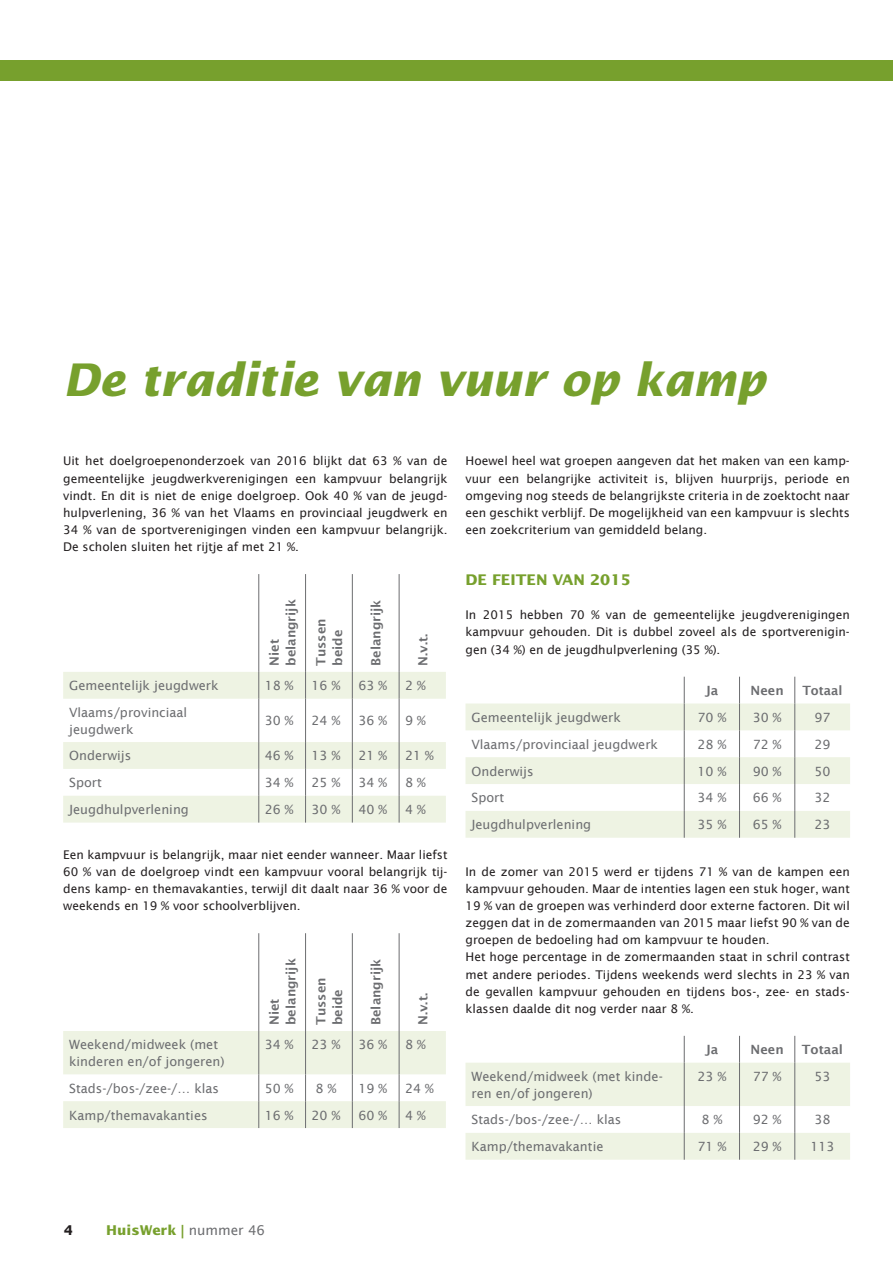
<style>
.page{position:relative;width:893px;height:1263px;background:#fff}
.page>*{position:absolute;margin:0;border:0;box-sizing:border-box;transform-origin:0 0}
.headlines{font:italic 700 45px "Lucida Sans Std";color:#77a02d}
.broodtekst_-_titles{font:700 14.7px "Lucida Sans Std";color:#77a02d}
.t1{font:700 13.5px "Lucida Sans Std";color:#77a02d}
.t2{font:700 13.5px "Lucida Sans Std";color:#231f20}
.TABEL{font:12.75px/16.5px "Lucida Sans";color:#6c6d70}
.TABEL-2{font:600 12.75px/16.5px "Lucida Sans";color:#6c6d70}
.broodtekst{font:12px/17.1px "Lucida Sans";color:#231f20;text-align:justify}
.s1{font-family:"Lucida Sans";font-weight:400;color:#6c6d70}
</style>
<div class="page">
<div style="left:0;top:60px;width:893px;height:21px;background:#77a02d"></div>
<svg style="left:63px;top:672px;width:383px;height:150px;fill:#eef3e3"></svg>
<hr style="left:258px;top:574px;width:1px;height:98px;background:#6c6d70">
<hr style="left:305px;top:574px;width:1px;height:98px;background:#6c6d70">
<hr style="left:352px;top:574px;width:1px;height:98px;background:#6c6d70">
<hr style="left:399px;top:574px;width:1px;height:98px;background:#6c6d70">
<svg style="left:258px;top:672px;width:1px;height:27px"></svg>
<svg style="left:305px;top:672px;width:1px;height:27px"></svg>
<svg style="left:352px;top:672px;width:1px;height:27px"></svg>
<svg style="left:399px;top:672px;width:1px;height:27px"></svg>
<hr style="left:258px;top:699px;width:1px;height:43px;background:#6c6d70">
<hr style="left:305px;top:699px;width:1px;height:43px;background:#6c6d70">
<hr style="left:352px;top:699px;width:1px;height:43px;background:#6c6d70">
<hr style="left:399px;top:699px;width:1px;height:43px;background:#6c6d70">
<svg style="left:258px;top:742px;width:1px;height:80px"></svg>
<svg style="left:305px;top:742px;width:1px;height:80px"></svg>
<svg style="left:352px;top:742px;width:1px;height:80px"></svg>
<svg style="left:399px;top:742px;width:1px;height:80px"></svg>
<hr style="left:258px;top:933px;width:1px;height:98px;background:#6c6d70">
<hr style="left:305px;top:933px;width:1px;height:98px;background:#6c6d70">
<hr style="left:352px;top:933px;width:1px;height:98px;background:#6c6d70">
<hr style="left:399px;top:933px;width:1px;height:98px;background:#6c6d70">
<svg style="left:63px;top:1031px;width:383px;height:97px"></svg>
<svg style="left:465px;top:703px;width:385px;height:135px;fill:#eef3e3"></svg>
<svg style="left:684px;top:677px;width:1px;height:161px"></svg>
<svg style="left:739px;top:677px;width:1px;height:161px"></svg>
<svg style="left:794px;top:677px;width:1px;height:161px"></svg>
<svg style="left:465px;top:1036px;width:385px;height:124px"></svg>
<p class="headlines" style="left:63px;top:355px;width:704px">De traditie van vuur op kamp</p>
<p class="broodtekst" style="left:63px;top:453px;width:386px">Uit het doelgroepenonderzoek van 2016 blijkt dat 63 % van de gemeentelijke jeugdwerkverenigingen een kampvuur belangrijk vindt. En dit is niet de enige doelgroep. Ook 40 % van de jeugd&shy;hulpverlening, 36 % van het Vlaams en provinciaal jeugdwerk en 34 % van de sportverenigingen vinden een kampvuur belangrijk.<br>De scholen sluiten het rijtje af met 21 %.</p>
<p class="TABEL-2" style="left:266px;top:666px;width:68px;rotate:-90deg">Niet belangrijk</p>
<p class="TABEL-2" style="left:313px;top:666px;width:49px;rotate:-90deg">Tussen beide</p>
<p class="TABEL-2" style="left:368px;top:666px;width:68px;rotate:-90deg">Belangrijk</p>
<p class="TABEL-2" style="left:415px;top:666px;width:33px;rotate:-90deg">N.v.t.</p>
<p class="TABEL" style="left:69px;top:677px;width:151px">Gemeentelijk jeugdwerk</p>
<p class="TABEL" style="left:265px;top:677px;width:30px">18 %</p>
<p class="TABEL" style="left:312px;top:677px;width:30px">16 %</p>
<p class="TABEL" style="left:358px;top:677px;width:30px">63 %</p>
<p class="TABEL" style="left:405px;top:677px;width:22px">2 %</p>
<p class="TABEL" style="left:69px;top:704px;width:120px">Vlaams/provinciaal jeugdwerk</p>
<p class="TABEL" style="left:265px;top:712px;width:30px">30 %</p>
<p class="TABEL" style="left:312px;top:712px;width:30px">24 %</p>
<p class="TABEL" style="left:358px;top:712px;width:30px">36 %</p>
<p class="TABEL" style="left:405px;top:712px;width:22px">9 %</p>
<p class="TABEL" style="left:69px;top:747px;width:64px">Onderwijs</p>
<p class="TABEL" style="left:265px;top:747px;width:30px">46 %</p>
<p class="TABEL" style="left:312px;top:747px;width:30px">13 %</p>
<p class="TABEL" style="left:358px;top:747px;width:30px">21 %</p>
<p class="TABEL" style="left:405px;top:747px;width:30px">21 %</p>
<p class="TABEL" style="left:69px;top:774px;width:34px">Sport</p>
<p class="TABEL" style="left:265px;top:774px;width:30px">34 %</p>
<p class="TABEL" style="left:312px;top:774px;width:30px">25 %</p>
<p class="TABEL" style="left:358px;top:774px;width:30px">34 %</p>
<p class="TABEL" style="left:405px;top:774px;width:22px">8 %</p>
<p class="TABEL" style="left:69px;top:801px;width:121px">Jeugdhulpverlening</p>
<p class="TABEL" style="left:265px;top:801px;width:30px">26 %</p>
<p class="TABEL" style="left:312px;top:801px;width:30px">30 %</p>
<p class="TABEL" style="left:358px;top:801px;width:30px">40 %</p>
<p class="TABEL" style="left:405px;top:801px;width:22px">4 %</p>
<p class="broodtekst" style="left:63px;top:846px;width:386px">Een kampvuur is belangrijk, maar niet eender wanneer. Maar liefst 60 % van de doelgroep vindt een kampvuur vooral belangrijk tij&shy;dens kamp- en themavakanties, terwijl dit daalt naar 36 % voor de weekends en 19 % voor schoolverblijven.</p>
<p class="TABEL-2" style="left:266px;top:1025px;width:68px;rotate:-90deg">Niet belangrijk</p>
<p class="TABEL-2" style="left:313px;top:1025px;width:49px;rotate:-90deg">Tussen beide</p>
<p class="TABEL-2" style="left:368px;top:1025px;width:68px;rotate:-90deg">Belangrijk</p>
<p class="TABEL-2" style="left:415px;top:1025px;width:33px;rotate:-90deg">N.v.t.</p>
<p class="TABEL" style="left:69px;top:1036px;width:157px">Weekend/midweek (met kinderen en/of jongeren)</p>
<p class="TABEL" style="left:265px;top:1036px;width:30px">34 %</p>
<p class="TABEL" style="left:312px;top:1036px;width:30px">23 %</p>
<p class="TABEL" style="left:358px;top:1036px;width:30px">36 %</p>
<p class="TABEL" style="left:405px;top:1036px;width:22px">8 %</p>
<p class="TABEL" style="left:69px;top:1080px;width:151px">Stads-/bos-/zee-/… klas</p>
<p class="TABEL" style="left:265px;top:1080px;width:30px">50 %</p>
<p class="TABEL" style="left:316px;top:1080px;width:22px">8 %</p>
<p class="TABEL" style="left:358px;top:1080px;width:30px">19 %</p>
<p class="TABEL" style="left:405px;top:1080px;width:30px">24 %</p>
<p class="TABEL" style="left:69px;top:1107px;width:140px">Kamp/themavakanties</p>
<p class="TABEL" style="left:265px;top:1107px;width:30px">16 %</p>
<p class="TABEL" style="left:312px;top:1107px;width:30px">20 %</p>
<p class="TABEL" style="left:358px;top:1107px;width:30px">60 %</p>
<p class="TABEL" style="left:405px;top:1107px;width:22px">4 %</p>
<p class="broodtekst" style="left:465px;top:453px;width:386px">Hoewel heel wat groepen aangeven dat het maken van een kamp&shy;vuur een belangrijke activiteit is, blijven huurprijs, periode en omgeving nog steeds de belangrijkste criteria in de zoektocht naar een geschikt verblijf. De mogelijkheid van een kampvuur is slechts een zoekcriterium van gemiddeld belang.</p>
<p class="broodtekst_-_titles" style="left:465px;top:572px;width:167px">DE FEITEN VAN 2015</p>
<p class="broodtekst" style="left:465px;top:606px;width:386px">In 2015 hebben 70 % van de gemeentelijke jeugdverenigingen kampvuur gehouden. Dit is dubbel zoveel als de sportverenigin&shy;gen (34 %) en de jeugdhulpverlening (35 %).</p>
<p class="TABEL-2" style="left:705px;top:682px;width:14px">Ja</p>
<p class="TABEL-2" style="left:751px;top:682px;width:35px">Neen</p>
<p class="TABEL-2" style="left:802px;top:682px;width:42px">Totaal</p>
<p class="TABEL" style="left:471px;top:709px;width:151px">Gemeentelijk jeugdwerk</p>
<p class="TABEL" style="left:697px;top:709px;width:30px">70 %</p>
<p class="TABEL" style="left:753px;top:709px;width:30px">30 %</p>
<p class="TABEL" style="left:814px;top:709px;width:18px">97</p>
<p class="TABEL" style="left:471px;top:736px;width:188px">Vlaams/provinciaal jeugdwerk</p>
<p class="TABEL" style="left:697px;top:736px;width:30px">28 %</p>
<p class="TABEL" style="left:753px;top:736px;width:30px">72 %</p>
<p class="TABEL" style="left:814px;top:736px;width:18px">29</p>
<p class="TABEL" style="left:471px;top:763px;width:64px">Onderwijs</p>
<p class="TABEL" style="left:697px;top:763px;width:30px">10 %</p>
<p class="TABEL" style="left:753px;top:763px;width:30px">90 %</p>
<p class="TABEL" style="left:814px;top:763px;width:18px">50</p>
<p class="TABEL" style="left:471px;top:789px;width:34px">Sport</p>
<p class="TABEL" style="left:697px;top:789px;width:30px">34 %</p>
<p class="TABEL" style="left:753px;top:789px;width:30px">66 %</p>
<p class="TABEL" style="left:814px;top:789px;width:18px">32</p>
<p class="TABEL" style="left:471px;top:816px;width:121px">Jeugdhulpverlening</p>
<p class="TABEL" style="left:697px;top:816px;width:30px">35 %</p>
<p class="TABEL" style="left:753px;top:816px;width:30px">65 %</p>
<p class="TABEL" style="left:814px;top:816px;width:18px">23</p>
<p class="broodtekst" style="left:465px;top:863px;width:386px">In de zomer van 2015 werd er tijdens 71 % van de kampen een kampvuur gehouden. Maar de intenties lagen een stuk hoger, want 19 % van de groepen was verhinderd door externe factoren. Dit wil zeggen dat in de zomermaanden van 2015 maar liefst 90 % van de groepen de bedoeling had om kampvuur te houden.</p>
<p class="broodtekst" style="left:465px;top:948px;width:386px">Het hoge percentage in de zomermaanden staat in schril contrast met andere periodes. Tijdens weekends werd slechts in 23 % van de gevallen kampvuur gehouden en tijdens bos-, zee- en stads&shy;klassen daalde dit nog verder naar 8 %.</p>
<p class="TABEL-2" style="left:705px;top:1041px;width:14px">Ja</p>
<p class="TABEL-2" style="left:751px;top:1041px;width:35px">Neen</p>
<p class="TABEL-2" style="left:802px;top:1041px;width:43px">Totaal</p>
<p class="TABEL" style="left:471px;top:1068px;width:193px">Weekend/midweek (met kinde&shy;ren en/of jongeren)</p>
<p class="TABEL" style="left:697px;top:1068px;width:30px">23 %</p>
<p class="TABEL" style="left:753px;top:1068px;width:30px">77 %</p>
<p class="TABEL" style="left:814px;top:1068px;width:18px">53</p>
<p class="TABEL" style="left:471px;top:1111px;width:151px">Stads-/bos-/zee-/… klas</p>
<p class="TABEL" style="left:702px;top:1111px;width:22px">8 %</p>
<p class="TABEL" style="left:753px;top:1111px;width:30px">92 %</p>
<p class="TABEL" style="left:814px;top:1111px;width:18px">38</p>
<p class="TABEL" style="left:471px;top:1138px;width:133px">Kamp/themavakantie</p>
<p class="TABEL" style="left:697px;top:1138px;width:30px">71 %</p>
<p class="TABEL" style="left:753px;top:1138px;width:30px">29 %</p>
<p class="TABEL" style="left:810px;top:1138px;width:26px">113</p>
<p class="t2" style="left:64px;top:1222px;width:11px">4</p>
<p class="t1" style="left:106px;top:1222px;width:160px">HuisWerk | <span class="s1">nummer 46</span></p>
</div>
